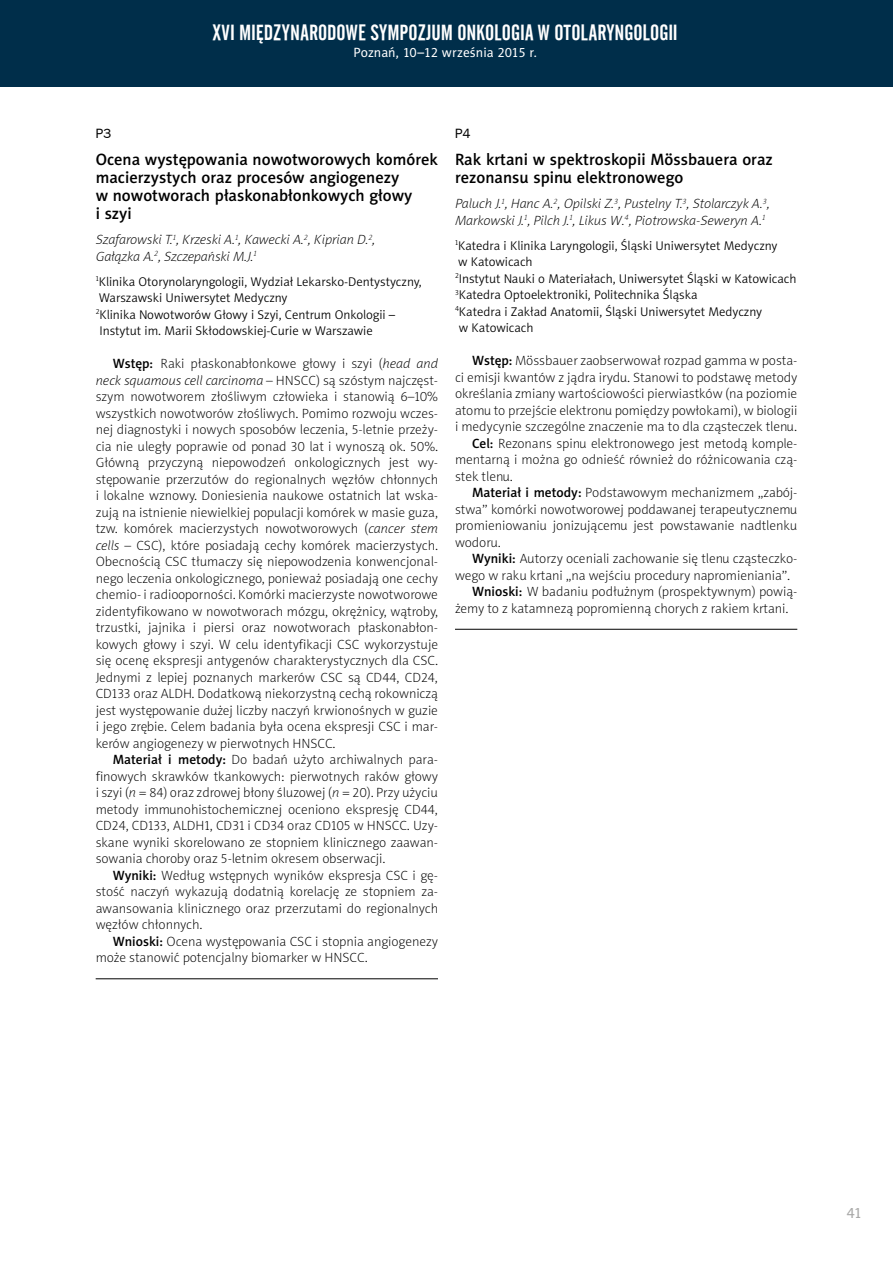
<style>
.page{position:relative;width:893px;height:1263px;background:#fff}
.page>*{position:absolute;margin:0;border:0;box-sizing:border-box;transform-origin:0 0}
.t1{font:21.75px "Alternate Gothic No 2 EU Normal";letter-spacing:.005em;color:#fff}
.t2{font:16.5px/18px "Naomi Sans EFN Medium";color:#000}
.t3{font:15px "Naomi Sans EFNPS";color:#a8a8a7}
.t4{font:13.5px/16.5px "Naomi Sans EFN Thin";color:#000;text-align:justify}
.t5{font:italic 13.5px/16.5px "Naomi Sans EFN Thin";color:#000}
.t6{font:13.5px "Naomi Sans EFN";color:#fff}
.t7{font:13.5px "Frankfurt Gothic";color:#000}
.t8{font:12.75px/16.5px "Naomi Sans EFNTT Light";color:#000}
.s1{font-family:"Naomi Sans EFN Medium"}
.s2{font-style:italic}
</style>
<div class="page">
<div style="left:0;top:0;width:893px;height:87px;background:#002e4a"></div>
<hr style="left:96px;top:978px;width:342px;height:1px;background:#000">
<hr style="left:455px;top:629px;width:342px;height:1px;background:#000">
<h1 class="t1" style="left:213px;top:21px;width:467px">XVI MIĘDZYNARODOWE SYMPOZJUM ONKOLOGIA W OTOLARYNGOLOGII</h1>
<p class="t6" style="left:354px;top:44px;width:185px">Poznań, 10–12 września 2015 r.</p>
<p class="t7" style="left:96px;top:126px;width:17px">P3</p>
<p class="t2" style="left:96px;top:150px;width:344px">Ocena występowania nowotworowych komórek macierzystych oraz procesów angiogenezy<br>w nowotworach płaskonabłonkowych głowy<br>i szyi</p>
<p class="t5" style="left:96px;top:231px;width:281px">Szafarowski T.<sup>1</sup>, Krzeski A.<sup>1</sup>, Kawecki A.<sup>2</sup>, Kiprian D.<sup>2</sup>,<br>Gałązka A.<sup>2</sup>, Szczepański M.J.<sup>1</sup></p>
<p class="t8" style="left:96px;top:273px;width:328px"><sup>1</sup>Klinika Otorynolaryngologii, Wydział Lekarsko-Dentystyczny, Warszawski Uniwersytet Medyczny<br><sup>2</sup>Klinika Nowotworów Głowy i Szyi, Centrum Onkologii – Instytut im. Marii Skłodowskiej-Curie w Warszawie</p>
<p class="t4" style="left:96px;top:355px;width:344px;text-indent:17px"><span class="s1">Wstęp:</span> Raki płaskonabłonkowe głowy i szyi (<span class="s2">head and neck squamous cell carcinoma</span> – HNSCC) są szóstym najczęst&shy;szym nowotworem złośliwym człowieka i stanowią 6–10% wszystkich nowotworów złośliwych. Pomimo rozwoju wczes&shy;nej diagnostyki i nowych sposobów leczenia, 5-letnie przeży&shy;cia nie uległy poprawie od ponad 30 lat i wynoszą ok. 50%.<br>Główną przyczyną niepowodzeń onkologicznych jest wy&shy;stępowanie przerzutów do regionalnych węzłów chłonnych i lokalne wznowy. Doniesienia naukowe ostatnich lat wska&shy;zują na istnienie niewielkiej populacji komórek w masie guza, tzw. komórek macierzystych nowotworowych (<span class="s2">cancer stem cells</span> – CSC), które posiadają cechy komórek macierzystych.<br>Obecnością CSC tłumaczy się niepowodzenia konwencjonal&shy;nego leczenia onkologicznego, ponieważ posiadają one cechy chemio- i radiooporności. Komórki macierzyste nowotworowe zidentyfikowano w nowotworach mózgu, okrężnicy, wątroby, trzustki, jajnika i piersi oraz nowotworach płaskonabłon&shy;kowych głowy i szyi. W celu identyfikacji CSC wykorzystuje się ocenę ekspresji antygenów charakterystycznych dla CSC.<br>Jednymi z lepiej poznanych markerów CSC są CD44, CD24, CD133 oraz ALDH. Dodatkową niekorzystną cechą rokowniczą jest występowanie dużej liczby naczyń krwionośnych w guzie i jego zrębie. Celem badania była ocena ekspresji CSC i mar&shy;kerów angiogenezy w pierwotnych HNSCC.</p>
<p class="t4" style="left:96px;top:751px;width:344px;text-indent:17px"><span class="s1">Materiał i metody:</span> Do badań użyto archiwalnych para&shy;finowych skrawków tkankowych: pierwotnych raków głowy i szyi (<span class="s2">n</span> = 84) oraz zdrowej błony śluzowej (<span class="s2">n</span> = 20). Przy użyciu metody immunohistochemicznej oceniono ekspresję CD44, CD24, CD133, ALDH1, CD31 i CD34 oraz CD105 w HNSCC. Uzy&shy;skane wyniki skorelowano ze stopniem klinicznego zaawan&shy;sowania choroby oraz 5-letnim okresem obserwacji.</p>
<p class="t4" style="left:96px;top:867px;width:344px;text-indent:17px"><span class="s1">Wyniki:</span> Według wstępnych wyników ekspresja CSC i gę&shy;stość naczyń wykazują dodatnią korelację ze stopniem za&shy;awansowania klinicznego oraz przerzutami do regionalnych węzłów chłonnych.</p>
<p class="t4" style="left:96px;top:933px;width:344px;text-indent:17px"><span class="s1">Wnioski:</span> Ocena występowania CSC i stopnia angiogenezy może stanowić potencjalny biomarker w HNSCC.</p>
<p class="t7" style="left:455px;top:126px;width:17px">P4</p>
<p class="t2" style="left:455px;top:150px;width:319px">Rak krtani w spektroskopii Mössbauera oraz rezonansu spinu elektronowego</p>
<p class="t5" style="left:455px;top:195px;width:316px">Paluch J.<sup>1</sup>, Hanc A.<sup>2</sup>, Opilski Z.<sup>3</sup>, Pustelny T.<sup>3</sup>, Stolarczyk A.<sup>3</sup>,<br>Markowski J.<sup>1</sup>, Pilch J.<sup>1</sup>, Likus W.<sup>4</sup>, Piotrowska-Seweryn A.<sup>1</sup></p>
<p class="t8" style="left:455px;top:237px;width:324px"><sup>1</sup>Katedra i Klinika Laryngologii, Śląski Uniwersytet Medyczny</p>
<p class="t8" style="left:458px;top:253px;width:76px">w Katowicach</p>
<p class="t8" style="left:455px;top:270px;width:343px"><sup>2</sup>Instytut Nauki o Materiałach, Uniwersytet Śląski w Katowicach</p>
<p class="t8" style="left:455px;top:286px;width:244px"><sup>3</sup>Katedra Optoelektroniki, Politechnika Śląska</p>
<p class="t8" style="left:455px;top:303px;width:309px"><sup>4</sup>Katedra i Zakład Anatomii, Śląski Uniwersytet Medyczny</p>
<p class="t8" style="left:459px;top:319px;width:76px">w Katowicach</p>
<p class="t4" style="left:472px;top:352px;width:327px"><span class="s1">Wstęp:</span> Mössbauer zaobserwował rozpad gamma w posta-</p>
<p class="t4" style="left:455px;top:369px;width:344px">ci emisji kwantów z jądra irydu. Stanowi to podstawę metody</p>
<p class="t4" style="left:455px;top:385px;width:344px">określania zmiany wartościowości pierwiastków (na poziomie</p>
<p class="t4" style="left:455px;top:402px;width:344px">atomu to przejście elektronu pomiędzy powłokami), w biologii</p>
<p class="t4" style="left:455px;top:418px;width:343px">i medycynie szczególne znaczenie ma to dla cząsteczek tlenu.</p>
<p class="t4" style="left:472px;top:435px;width:327px"><span class="s1">Cel:</span> Rezonans spinu elektronowego jest metodą komple-</p>
<p class="t4" style="left:455px;top:451px;width:344px">mentarną i można go odnieść również do różnicowania czą-</p>
<p class="t4" style="left:455px;top:468px;width:59px">stek tlenu.</p>
<p class="t4" style="left:472px;top:484px;width:327px"><span class="s1">Materiał i metody:</span> Podstawowym mechanizmem „zabój-</p>
<p class="t4" style="left:455px;top:501px;width:344px">stwa” komórki nowotworowej poddawanej terapeutycznemu</p>
<p class="t4" style="left:455px;top:517px;width:344px">promieniowaniu jonizującemu jest powstawanie nadtlenku</p>
<p class="t4" style="left:455px;top:534px;width:47px">wodoru.</p>
<p class="t4" style="left:472px;top:550px;width:327px"><span class="s1">Wyniki:</span> Autorzy oceniali zachowanie się tlenu cząsteczko-</p>
<p class="t4" style="left:455px;top:567px;width:337px">wego w raku krtani „na wejściu procedury napromieniania”.</p>
<p class="t4" style="left:472px;top:583px;width:327px"><span class="s1">Wnioski:</span> W badaniu podłużnym (prospektywnym) powią-</p>
<p class="t4" style="left:455px;top:600px;width:335px">żemy to z katamnezą popromienną chorych z rakiem krtani.</p>
<p class="t3" style="left:847px;top:1205px;width:16px">41</p>
</div>
